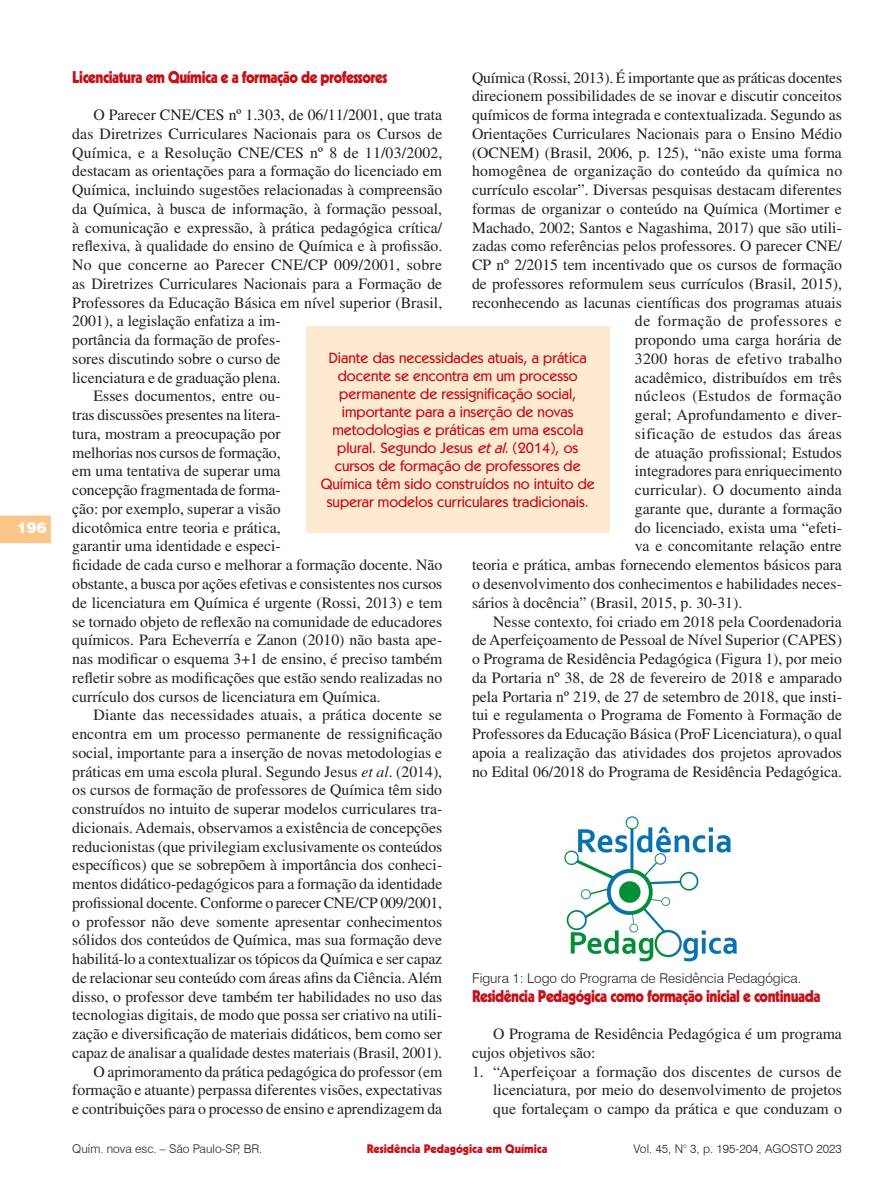
<style>
.page{position:relative;width:893px;height:1191px;background:#fff}
.page>*{position:absolute;margin:0;border:0;box-sizing:border-box;transform-origin:0 0}
.Seção{font:900 16.5px "Kabel LT Std";letter-spacing:-.03em;color:#c4121a;scale:.9 1}
.Tabulação{font:15.75px/18.8px "Times LT Std";color:#231f20;text-align:justify}
.Tabulação-2{font:15.75px "Times LT Std";letter-spacing:.025em;color:#231f20}
.Tabulação-3{font:15.75px "Times LT Std";letter-spacing:.02em;color:#231f20}
.Tabulação-4{font:15.75px "Times LT Std";letter-spacing:.035em;color:#231f20}
.Olho{font:500 15px/18px "Kabel IT Cby BT";color:#c4121a;text-align:center}
.t1{font:900 15px "Swiss 721 BT";color:#fff}
.Figura{font:300 13.5px "Swiss 721 BT";color:#231f20}
.t2{font:300 12px "Swiss 721 BT";color:#231f20}
.t3{font:900 12px "Kabel LT Std";color:#c4121a}
.s1{font-style:italic}
</style>
<div class="page">
<svg style="left:0;top:515px;width:51px;height:28px"></svg>
<div style="left:306px;top:326px;width:303px;height:207px;background:#fee9d1"></div>
<img style="left:564px;top:816px;width:173px;height:146px">
<p class="t1" style="left:17px;top:518px;width:31px">196</p>
<p class="Tabulação" style="left:472px;top:68px;width:372px">Química (Rossi, 2013). É importante que as práticas docentes</p>
<p class="Tabulação" style="left:472px;top:87px;width:371px">direcionem possibilidades de se inovar e discutir conceitos</p>
<p class="Tabulação" style="left:472px;top:105px;width:371px">químicos de forma integrada e contextualizada. Segundo as</p>
<p class="Tabulação" style="left:472px;top:124px;width:371px">Orientações Curriculares Nacionais para o Ensino Médio</p>
<p class="Tabulação" style="left:472px;top:143px;width:371px">(OCNEM) (Brasil, 2006, p. 125), “não existe uma forma</p>
<p class="Tabulação" style="left:472px;top:162px;width:372px">homogênea de organização do conteúdo da química no</p>
<p class="Tabulação" style="left:472px;top:180px;width:371px">currículo escolar”. Diversas pesquisas destacam diferentes</p>
<p class="Tabulação" style="left:472px;top:199px;width:371px">formas de organizar o conteúdo na Química (Mortimer e</p>
<p class="Tabulação" style="left:472px;top:218px;width:371px">Machado, 2002; Santos e Nagashima, 2017) que são utili-</p>
<p class="Tabulação" style="left:472px;top:237px;width:371px">zadas como referências pelos professores. O parecer CNE/</p>
<p class="Tabulação" style="left:472px;top:255px;width:371px">CP nº 2/2015 tem incentivado que os cursos de formação</p>
<p class="Tabulação" style="left:472px;top:274px;width:371px">de professores reformulem seus currículos (Brasil, 2015),</p>
<p class="Tabulação" style="left:472px;top:293px;width:371px">reconhecendo as lacunas científicas dos programas atuais</p>
<p class="Tabulação-4" style="left:635px;top:312px;width:208px">de formação de professores e</p>
<p class="Tabulação" style="left:635px;top:330px;width:208px">propondo uma carga horária de</p>
<p class="Tabulação-3" style="left:635px;top:350px;width:208px">3200 horas de efetivo trabalho</p>
<p class="Tabulação" style="left:635px;top:368px;width:208px">acadêmico, distribuídos em três</p>
<p class="Tabulação-2" style="left:635px;top:387px;width:208px">núcleos (Estudos de formação</p>
<p class="Tabulação" style="left:635px;top:405px;width:208px">geral; Aprofundamento e diver-</p>
<p class="Tabulação-2" style="left:635px;top:425px;width:209px">sificação de estudos das áreas</p>
<p class="Tabulação" style="left:635px;top:443px;width:208px">de atuação profissional; Estudos</p>
<p class="Tabulação" style="left:635px;top:462px;width:209px">integradores para enriquecimento</p>
<p class="Tabulação" style="left:635px;top:480px;width:208px">curricular). O documento ainda</p>
<p class="Tabulação" style="left:635px;top:499px;width:208px">garante que, durante a formação</p>
<p class="Tabulação" style="left:635px;top:518px;width:208px">do licenciado, exista uma “efeti-</p>
<p class="Tabulação" style="left:635px;top:537px;width:208px">va e concomitante relação entre</p>
<p class="Tabulação" style="left:472px;top:555px;width:371px">teoria e prática, ambas fornecendo elementos básicos para</p>
<p class="Tabulação" style="left:472px;top:574px;width:371px">o desenvolvimento dos conhecimentos e habilidades neces-</p>
<p class="Tabulação" style="left:472px;top:593px;width:272px">sários à docência” (Brasil, 2015, p. 30-31).</p>
<p class="Tabulação" style="left:472px;top:612px;width:372px;text-indent:21px">Nesse contexto, foi criado em 2018 pela Coordenadoria de Aperfeiçoamento de Pessoal de Nível Superior (CAPES) o Programa de Residência Pedagógica (Figura 1), por meio da Portaria nº 38, de 28 de fevereiro de 2018 e amparado pela Portaria nº 219, de 27 de setembro de 2018, que insti&shy;tui e regulamenta o Programa de Fomento à Formação de Professores da Educação Básica (ProF Licenciatura), o qual apoia a realização das atividades dos projetos aprovados no Edital 06/2018 do Programa de Residência Pedagógica.</p>
<p class="Seção" style="left:72px;top:66px;width:352px">Licenciatura em Química e a formação de professores</p>
<p class="Tabulação" style="left:72px;top:105px;width:372px;text-align:left;text-indent:21px">O Parecer CNE/CES nº 1.303, de 06/11/2001, que trata das Diretrizes Curriculares Nacionais para os Cursos de Química, e a Resolução CNE/CES nº 8 de 11/03/2002, destacam as orientações para a formação do licenciado em Química, incluindo sugestões relacionadas à compreensão da Química, à busca de informação, à formação pessoal, à comunicação e expressão, à prática pedagógica crítica/ reflexiva, à qualidade do ensino de Química e à profissão.<br>No que concerne ao Parecer CNE/CP 009/2001, sobre as Diretrizes Curriculares Nacionais para a Formação de Professores da Educação Básica em nível superior (Brasil, 2001), a legislação enfatiza a im-<br>portância da formação de profes-<br>sores discutindo sobre o curso de<br>licenciatura e de graduação plena.</p>
<p class="Tabulação" style="left:72px;top:387px;width:372px;text-align:left;text-indent:21px">Esses documentos, entre ou-<br>tras discussões presentes na litera-<br>tura, mostram a preocupação por<br>melhorias nos cursos de formação,<br>em uma tentativa de superar uma<br>concepção fragmentada de forma-<br>ção: por exemplo, superar a visão<br>dicotômica entre teoria e prática,<br>garantir uma identidade e especi-<br>ficidade de cada curso e melhorar a formação docente. Não obstante, a busca por ações efetivas e consistentes nos cursos de licenciatura em Química é urgente (Rossi, 2013) e tem se tornado objeto de reflexão na comunidade de educadores químicos. Para Echeverría e Zanon (2010) não basta ape&shy;nas modificar o esquema 3+1 de ensino, é preciso também refletir sobre as modificações que estão sendo realizadas no currículo dos cursos de licenciatura em Química.</p>
<p class="Tabulação" style="left:72px;top:705px;width:372px;text-indent:21px">Diante das necessidades atuais, a prática docente se encontra em um processo permanente de ressignificação social, importante para a inserção de novas metodologias e práticas em uma escola plural. Segundo Jesus <span class="s1">et al</span>. (2014), os cursos de formação de professores de Química têm sido construídos no intuito de superar modelos curriculares tra&shy;dicionais. Ademais, observamos a existência de concepções reducionistas (que privilegiam exclusivamente os conteúdos específicos) que se sobrepõem à importância dos conheci&shy;mentos didático-pedagógicos para a formação da identidade profissional docente. Conforme o parecer CNE/CP 009/2001, o professor não deve somente apresentar conhecimentos sólidos dos conteúdos de Química, mas sua formação deve habilitá-lo a contextualizar os tópicos da Química e ser capaz de relacionar seu conteúdo com áreas afins da Ciência. Além disso, o professor deve também ter habilidades no uso das tecnologias digitais, de modo que possa ser criativo na utili&shy;zação e diversificação de materiais didáticos, bem como ser capaz de analisar a qualidade destes materiais (Brasil, 2001).</p>
<p class="Tabulação" style="left:72px;top:1062px;width:372px;text-indent:21px">O aprimoramento da prática pedagógica do professor (em formação e atuante) perpassa diferentes visões, expectativas e contribuições para o processo de ensino e aprendizagem da</p>
<p class="Olho" style="left:321px;top:349px;width:276px">Diante das necessidades atuais, a prática docente se encontra em um processo permanente de ressignificação social, importante para a inserção de novas metodologias e práticas em uma escola plural. Segundo Jesus <span class="s1">etal.</span>(2014), os cursos de formação de professores de Química têm sido construídos no intuito de superar modelos curriculares tradicionais.</p>
<p class="Figura" style="left:472px;top:970px;width:331px">Figura 1: Logo do Programa de Residência Pedagógica.</p>
<p class="Seção" style="left:472px;top:985px;width:389px">Residência Pedagógica como formação inicial e continuada</p>
<p class="Tabulação" style="left:472px;top:1024px;width:371px;text-indent:21px">O Programa de Residência Pedagógica é um programa cujos objetivos são:</p>
<p class="Tabulação" style="left:493px;top:1062px;width:350px;text-indent:-21px">1. “Aperfeiçoar a formação dos discentes de cursos de licenciatura, por meio do desenvolvimento de projetos que fortaleçam o campo da prática e que conduzam o</p>
<p class="t3" style="left:367px;top:1141px;width:182px">Residência Pedagógica em Química</p>
<p class="t2" style="left:72px;top:1141px;width:192px">Quím. nova esc. – São Paulo-SP, BR.</p>
<p class="t2" style="left:634px;top:1141px;width:210px">Vol. 45, N° 3, p. 195-204, AGOSTO 2023</p>
</div>
